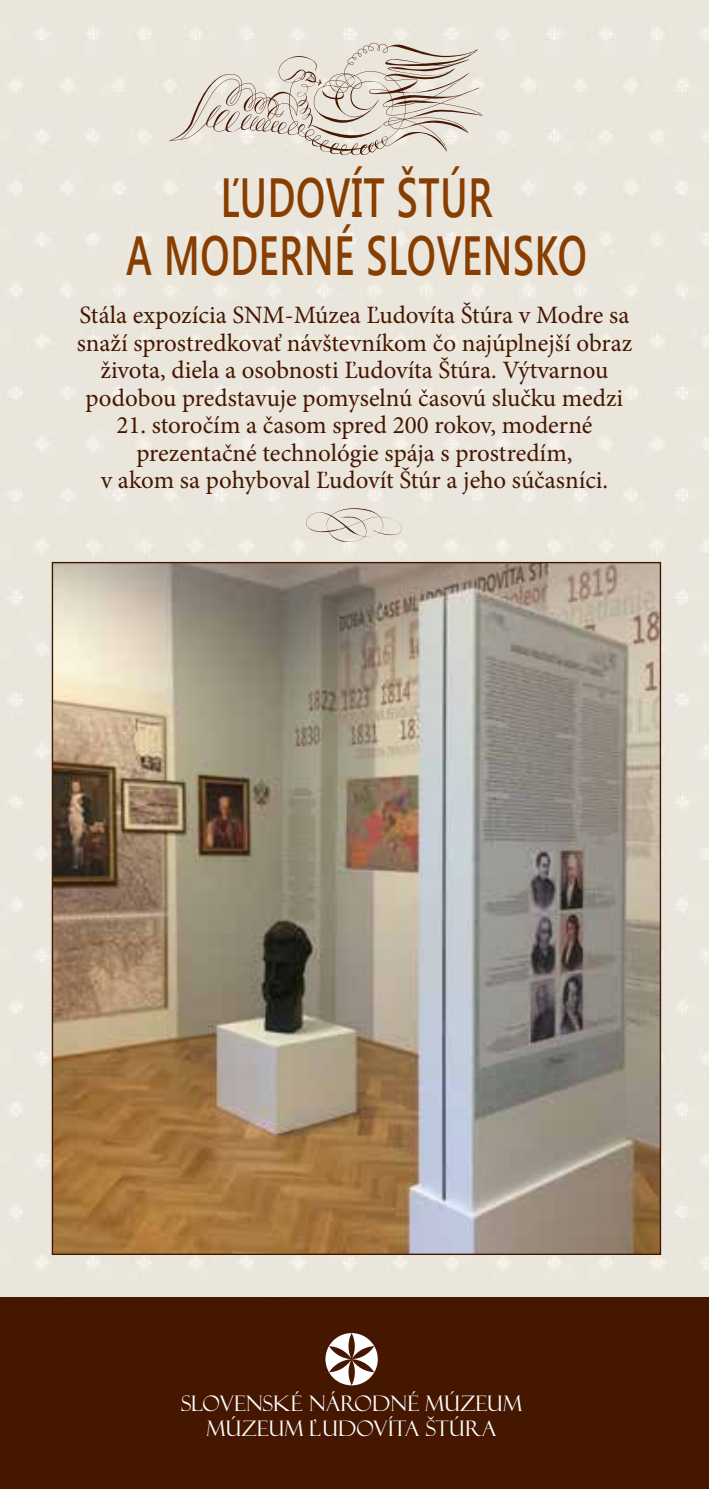
<style>
.page{position:relative;width:709px;height:1489px;background:#fff}
.page>*{position:absolute;margin:0;border:0;box-sizing:border-box;transform-origin:0 0}
.t1{font:600 55px/57.5px "Segoe UI";letter-spacing:.02em;color:#883e00;text-align:center;scale:.7 1}
.t2{font:25px/27.5px "Minion Pro";color:#451600;text-align:center}
.t3{font:21.5px/25.5px "Felix Titling";color:#fff;text-align:center}
</style>
<div class="page">
<div style="left:0;top:0;width:709px;height:1297px;background:#eae6dc"></div>
<div style="left:0;top:1297px;width:709px;height:191px;background:#451600"></div>
<svg style="left:325px;top:1333px;width:53px;height:52px"></svg>
<svg style="left:306px;top:508px;width:95px;height:34px;background:#e1dbd1"></svg>
<svg style="left:169px;top:43px;width:313px;height:112px;background:#dbd2c8"></svg>
<img style="left:54px;top:564px;width:605px;height:688px">
<h1 class="t1" style="left:126px;top:166px;width:659px">ĽUDOVÍT ŠTÚR<br>A MODERNÉ SLOVENSKO</h1>
<p class="t2" style="left:77px;top:301px;width:557px">Stála expozícia SNM-Múzea Ľudovíta Štúra v Modre sa snaží sprostredkovať návštevníkom čo najúplnejší obraz života, diela a osobnosti Ľudovíta Štúra. Výtvarnou podobou predstavuje pomyselnú časovú slučku medzi</p>
<p class="t2" style="left:101px;top:411px;width:509px">21. storočím a časom spred 200 rokov, moderné prezentačné technológie spája s prostredím,<br>v akom sa pohyboval Ľudovít Štúr a jeho súčasníci.</p>
<p class="t3" style="left:181px;top:1390px;width:342px">SLOVENSKÉ NÁRODNÉ MÚZEUM<br>MÚZEUM ĽUDOVÍTA ŠTÚRA</p>
</div>
